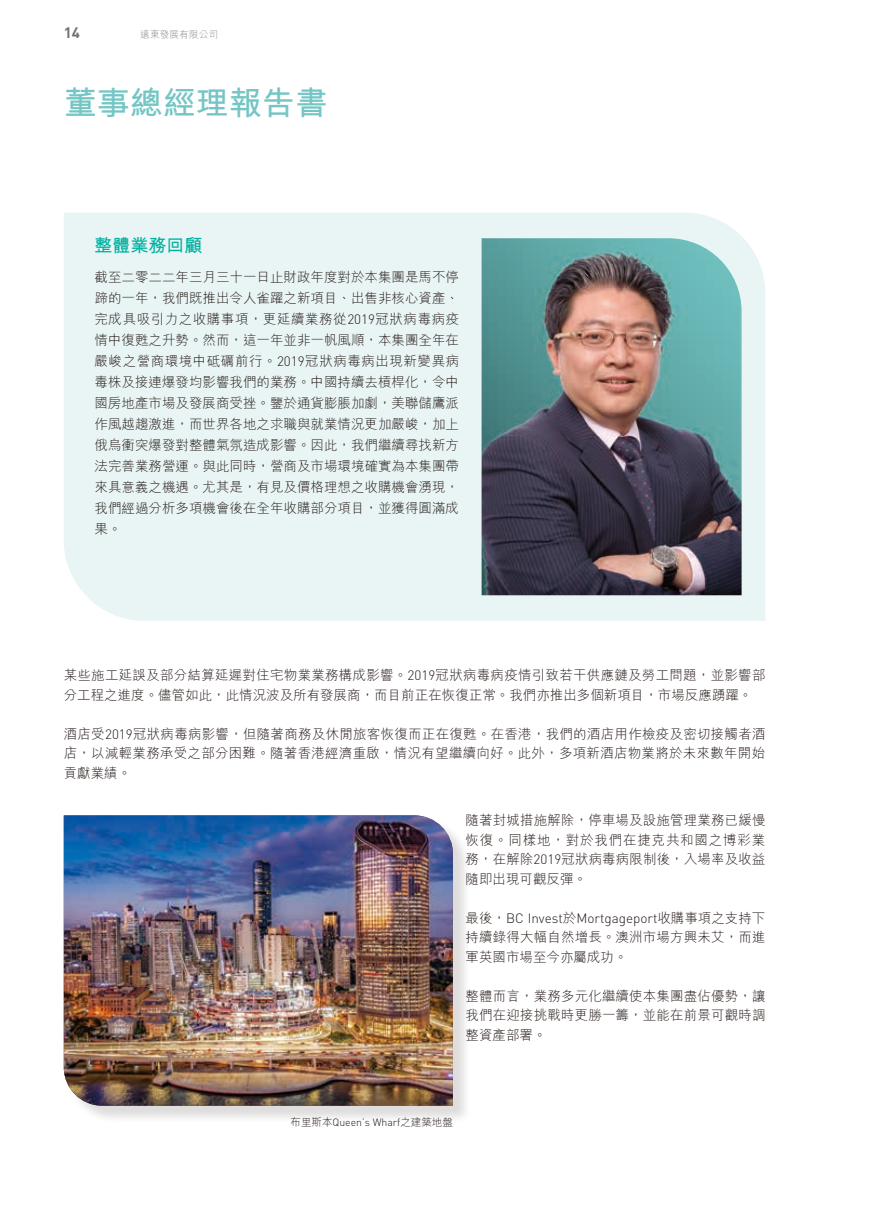
<style>
.page{position:relative;width:893px;height:1212px;background:#fff}
.page>*{position:absolute;margin:0;border:0;box-sizing:border-box;transform-origin:0 0}
.t1{font:700 33px "M Hei HK";color:#74c6c5}
.t2{font:700 18px "M Hei HK";color:#00b1a1}
.t3{font:700 15px "DIN Pro";color:#727272}
.t4{font:300 13.5px/21px "M Hei HK";letter-spacing:.01em;color:#231916;text-align:justify}
.t5{font:300 13.5px "DIN";color:#231916}
.t6{font:300 10.5px "DIN";color:#231916}
.t7{font:300 9.75px "M Hei HK";color:#898989}
.s1{font-family:"DIN"}
.s2{font-family:"M Hei HK"}
</style>
<div class="page">
<div style="left:64px;top:213px;width:701px;height:408px;background:#e9f5f5"></div>
<img style="left:482px;top:238px;width:260px;height:357px">
<div style="left:66px;top:818px;width:405px;height:306px;background:#231916;opacity:.15"></div>
<img style="left:64px;top:815px;width:389px;height:291px">
<p class="t3" style="left:64px;top:23px;width:18px">14</p>
<p class="t7" style="left:140px;top:28px;width:80px">遠東發展有限公司</p>
<h1 class="t1" style="left:64px;top:78px;width:265px">董事總經理報告書</h1>
<h2 class="t2" style="left:95px;top:232px;width:109px">整體業務回顧</h2>
<p class="t4" style="left:95px;top:266px;width:366px">截至二零二二年三月三十一日止財政年度對於本集團是馬不停蹄的一年，我們既推出令人雀躍之新項目、出售非核心資產、完成具吸引力之收購事項，更延續業務從<span class="s1">2019</span>冠狀病毒病疫情中復甦之升勢。然而，這一年並非一帆風順，本集團全年在嚴峻之營商環境中砥礪前行。<span class="s1">2019</span>冠狀病毒病出現新變異病毒株及接連爆發均影響我們的業務。中國持續去槓桿化，令中國房地產市場及發展商受挫。鑒於通貨膨脹加劇，美聯儲鷹派作風越趨激進，而世界各地之求職與就業情況更加嚴峻，加上俄烏衝突爆發對整體氣氛造成影響。因此，我們繼續尋找新方法完善業務營運。與此同時，營商及市場環境確實為本集團帶來具意義之機遇。尤其是，有見及價格理想之收購機會湧現，我們經過分析多項機會後在全年收購部分項目，並獲得圓滿成果。</p>
<p class="t4" style="left:64px;top:665px;width:703px;line-height:19.5px">某些施工延誤及部分結算延遲對住宅物業業務構成影響。<span class="s1">2019</span>冠狀病毒病疫情引致若干供應鏈及勞工問題，並影響部分工程之進度。儘管如此，此情況波及所有發展商，而目前正在恢復正常。我們亦推出多個新項目，市場反應踴躍。</p>
<p class="t4" style="left:64px;top:724px;width:703px;line-height:19.5px">酒店受<span class="s1">2019</span>冠狀病毒病影響，但隨著商務及休閒旅客恢復而正在復甦。在香港，我們的酒店用作檢疫及密切接觸者酒店，以減輕業務承受之部分困難。隨著香港經濟重啟，情況有望繼續向好。此外，多項新酒店物業將於未來數年開始貢獻業績。</p>
<p class="t4" style="left:466px;top:810px;width:301px;line-height:19.5px">隨著封城措施解除，停車場及設施管理業務已緩慢恢復。同樣地，對於我們在捷克共和國之博彩業務，在解除<span class="s1">2019</span>冠狀病毒病限制後，入場率及收益隨即出現可觀反彈。</p>
<p class="t5" style="left:466px;top:910px;width:301px"><span class="s2">最後，</span>BC Invest<span class="s2">於</span>Mortgageport<span class="s2">收購事項之支持下</span></p>
<p class="t4" style="left:466px;top:927px;width:301px;line-height:19.5px">持續錄得大幅自然增長。澳洲市場方興未艾，而進軍英國市場至今亦屬成功。</p>
<p class="t4" style="left:466px;top:986px;width:301px;line-height:19.5px">整體而言，業務多元化繼續使本集團盡佔優勢，讓我們在迎接挑戰時更勝一籌，並能在前景可觀時調整資產部署。</p>
<p class="t6" style="left:290px;top:1115px;width:164px"><span class="s2">布里斯本</span>Queen’s Wharf<span class="s2">之建築地盤</span></p>
</div>
